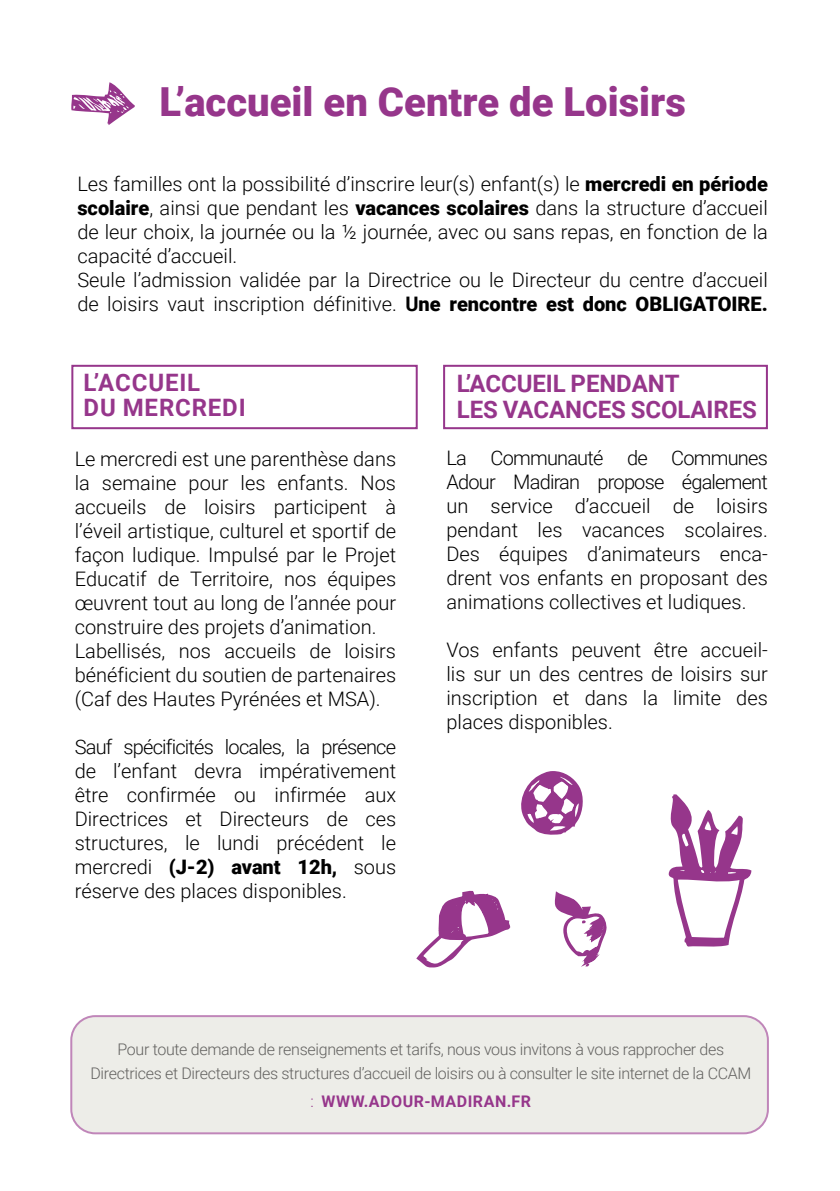
<style>
.page{position:relative;width:840px;height:1191px;background:#fff}
.page>*{position:absolute;margin:0;border:0;box-sizing:border-box;transform-origin:0 0}
.t1{font:900 40px "Roboto";color:#96368b}
.t2{font:700 24px/25.6px "Roboto";letter-spacing:-.005em;color:#96368b}
.t3{font:700 24px/24.8px "Roboto";letter-spacing:.035em;color:#96368b}
.t4{font:300 20px/24px "Roboto";color:#000;text-align:justify}
.t5{font:300 16px/24px "Roboto";letter-spacing:-.02em;color:#636260;text-align:center}
.t6{font:700 16px "Roboto";letter-spacing:.035em;color:#96368b}
.s1{font-weight:900}
.s2{font-weight:700}
.s3{font-weight:300}
</style>
<div class="page">
<svg style="left:71px;top:82px;width:64px;height:43px"></svg>
<div style="left:71px;top:1016px;width:696px;height:117px;background:#edede8;border-radius:24px"></div>
<div style="left:70px;top:1015px;width:698px;height:119px;border:2px solid #96368b;border-radius:24px"></div>
<div style="left:71px;top:365px;width:346px;height:64px;border:2px solid #96368b"></div>
<div style="left:443px;top:365px;width:324px;height:64px;border:2px solid #96368b"></div>
<svg style="left:667px;top:426px;width:85px;height:521px"></svg>
<svg style="left:416px;top:890px;width:95px;height:78px"></svg>
<svg style="left:521px;top:771px;width:62px;height:64px"></svg>
<svg style="left:554px;top:891px;width:52px;height:76px"></svg>
<h1 class="t1" style="left:159px;top:74px;width:527px">L’accueil en Centre de Loisirs</h1>
<p class="t4" style="left:77px;top:171px;width:691px;text-align:left">Les familles ont la possibilité d’inscrire leur(s) enfant(s) le <span class="s1">mercredi en période scolaire</span>, ainsi que pendant les <span class="s1">vacances scolaires</span> dans la structure d’accueil de leur choix, la journée ou la ½ journée, avec ou sans repas, en fonction de la capacité d’accueil.<br>Seule l’admission validée par la Directrice ou le Directeur du centre d’accueil de loisirs vaut inscription définitive. <span class="s2">U</span><span class="s1">ne rencontre est donc OBLIGATOIRE.</span></p>
<p class="t3" style="left:84px;top:369px;width:163px">L’ACCUEIL<br>DU MERCREDI</p>
<p class="t4" style="left:75px;top:446px;width:323px;text-align:left">Le mercredi est une parenthèse dans la semaine pour les enfants. Nos accueils de loisirs participent à l’éveil artistique, culturel et sportif de façon ludique. Impulsé par le Projet Educatif de Territoire, nos équipes œuvrent tout au long de l’année pour construire des projets d’animation.<br>Labellisés, nos accueils de loisirs bénéficient du soutien de partenaires (Caf des Hautes Pyrénées et MSA).</p>
<p class="t4" style="left:75px;top:734px;width:323px">Sauf spécificités locales, la présence de l’enfant devra impérativement être confirmée ou infirmée aux Directrices et Directeurs de ces structures, le lundi précédent le mercredi <span class="s1">(J-2) avant 12h,</span> sous réserve des places disponibles.</p>
<p class="t2" style="left:456px;top:370px;width:301px">L’ACCUEIL PENDANT<br>LES VACANCES SCOLAIRES</p>
<p class="t4" style="left:446px;top:445px;width:323px">La Communauté de Communes Adour Madiran propose également un service d’accueil de loisirs pendant les vacances scolaires.<br>Des équipes d’animateurs enca&shy;drent vos enfants en proposant des animations collectives et ludiques.</p>
<p class="t4" style="left:446px;top:637px;width:323px">Vos enfants peuvent être accueil&shy;lis sur un des centres de loisirs sur inscription et dans la limite des places disponibles.</p>
<p class="t5" style="left:90px;top:1036px;width:662px">Pour toute demande de renseignements et tarifs, nous vous invitons à vous rapprocher des<br>Directrices et Directeurs des structures d’accueil de loisirs ou à consulter le site internet de la CCAM</p>
<p class="t6" style="left:310px;top:1089px;width:222px"><span class="s3">:</span> WWW.ADOUR-MADIRAN.FR</p>
</div>
